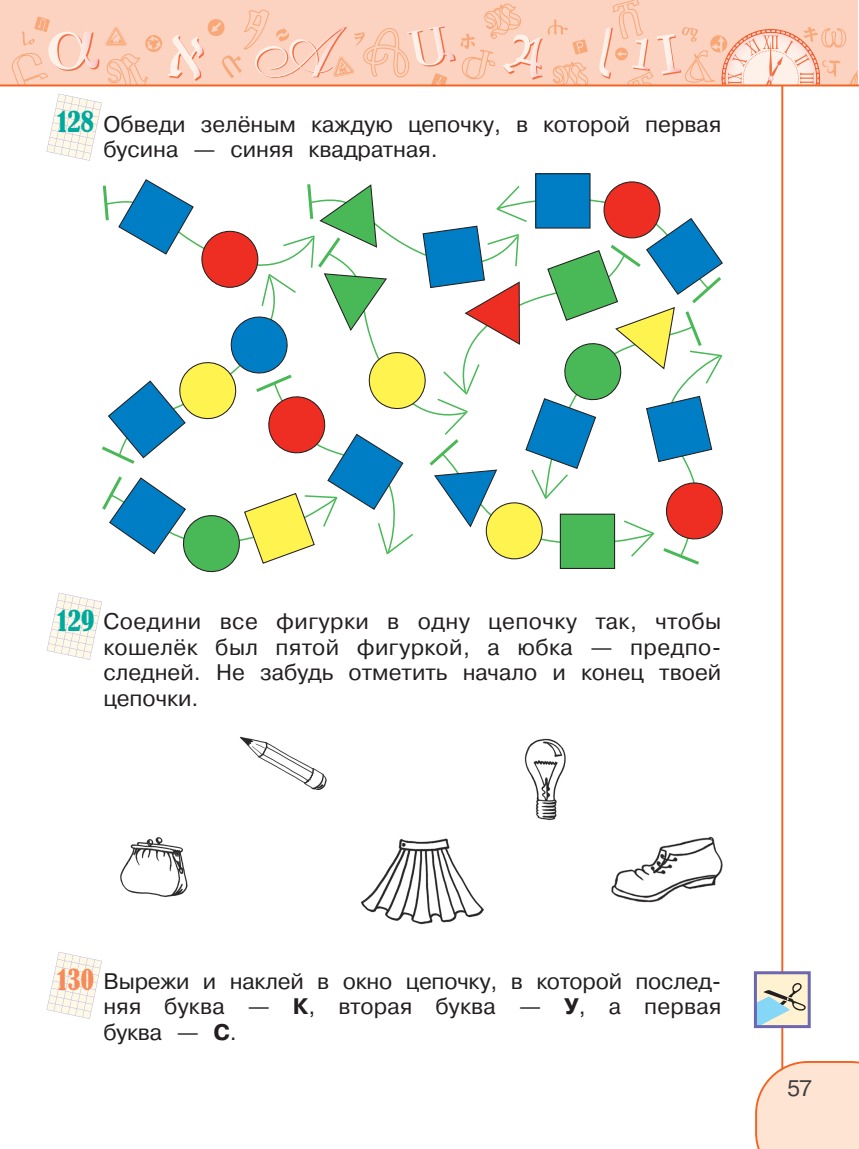
<style>
.page{position:relative;width:859px;height:1149px;background:#fff}
.page>*{position:absolute;margin:0;border:0;box-sizing:border-box;transform-origin:0 0}
.t1{font:condensed 27px "Bernard";color:#00a99d}
.t2{font:condensed 27px "Bernard";color:#f68a58}
.t3{font:22.5px/25.5px "Pragmatica Book AC";color:#231f20;text-align:justify}
.t4{font:22.5px "Pragmatica Book AC";color:#3e3e3f}
.s1{font-family:"Pragmatica Bold AC"}
</style>
<div class="page">
<hr style="left:781px;top:62px;width:2px;height:1036px;background:#f36421">
<svg style="left:755px;top:1060px;width:104px;height:88px;background:#fde1cf"></svg>
<div style="left:0;top:0;width:857px;height:85px;background:#fcd2c0"></div>
<div style="left:145px;top:35px;width:17px;height:17px;background:#f8a877;border-radius:50%"></div>
<svg style="left:105px;top:27px;width:56px;height:57px"></svg>
<svg style="left:12px;top:17px;width:87px;height:67px"></svg>
<svg style="left:169px;top:3px;width:420px;height:81px"></svg>
<svg style="left:599px;top:0;width:258px;height:84px"></svg>
<img style="left:656px;top:34px;width:24px;height:40px">
<hr style="left:0;top:84px;width:859px;height:2px;background:#f36421">
<svg style="left:46px;top:94px;width:56px;height:67px"></svg>
<svg style="left:47px;top:592px;width:55px;height:67px"></svg>
<svg style="left:47px;top:952px;width:55px;height:66px"></svg>
<div style="left:536px;top:174px;width:54px;height:54px;background:#007ec5"></div>
<div style="left:535px;top:173px;width:55px;height:55px;border:1px solid #231f20"></div>
<svg style="left:102px;top:178px;width:621px;height:395px"></svg>
<img style="left:120px;top:837px;width:68px;height:60px">
<img style="left:240px;top:736px;width:87px;height:54px">
<img style="left:361px;top:838px;width:123px;height:87px">
<img style="left:524px;top:738px;width:42px;height:83px">
<img style="left:611px;top:836px;width:112px;height:67px">
<div style="left:757px;top:973px;width:51px;height:51px;background:#fef2d1"></div>
<svg style="left:758px;top:983px;width:48px;height:40px"></svg>
<div style="left:754px;top:970px;width:57px;height:57px;border:3px solid #6c67ae"></div>
<p class="t1" style="left:57px;top:106px;width:38px">128</p>
<p class="t3" style="left:103px;top:113px;width:619px">Об ве ди зе лё ным каж дую це поч ку, в ко то рой пер вая бу си на — синяя ква д рат ная.</p>
<p class="t1" style="left:58px;top:605px;width:38px">129</p>
<p class="t3" style="left:103px;top:610px;width:619px">Со еди ни все фи гур ки в од ну це поч ку так, что бы кошелёк бы л пя той фигуркой, а юбка — пред по - след ней. Не за будь от ме тить нача ло и ко нец тво ей це поч ки.</p>
<p class="t2" style="left:58px;top:964px;width:38px">130</p>
<p class="t3" style="left:104px;top:969px;width:619px">Вы ре жи и на клей в ок но це поч ку, в ко то рой по след - няя бук ва — <span class="s1">К</span>, вто рая бук ва — <span class="s1">У</span>, а пер вая бук ва — <span class="s1">С</span>.</p>
<p class="t4" style="left:787px;top:1079px;width:27px">57</p>
</div>
